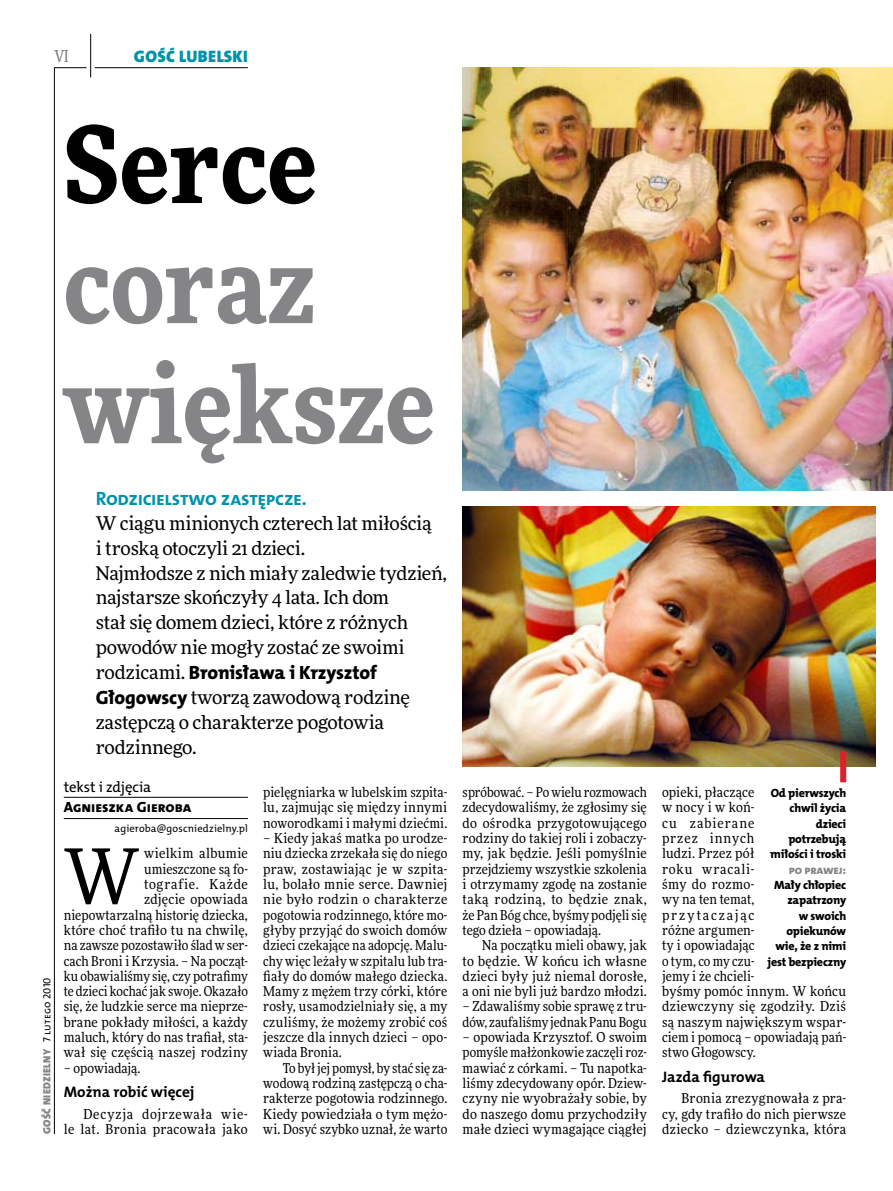
<style>
.page{position:relative;width:893px;height:1191px;background:#fff}
.page>*{position:absolute;margin:0;border:0;box-sizing:border-box;transform-origin:0 0}
.t1{font:900 106.5px/120px "Freeday Narrow";color:#858486}
.t2{font:900 106.5px "Freeday Narrow";color:#000}
.t3{font:76.95px "Freeday Narrow News";color:#000}
.t4{font:19.35px "The Mix HP8 Ex Bld";letter-spacing:-.01em;color:#000}
.t5{font:19.35px "The Mix HP7 Bld";letter-spacing:-.02em;color:#0093aa}
.t6{font:18.9px/24.9px "Freeday News";letter-spacing:-.015em;color:#000}
.t7{font:16.65px "The Mix HP9 Blk";letter-spacing:.02em;color:#0093aa}
.t8{font:500 16.5px "Freeday Narrow";color:#858486;scale:.9 1}
.t9{font:15.3px "The Mix HP7 Bld";color:#000}
.t10{font:14.85px "The Mix HP8 Ex Bld";color:#000}
.t11{font:14.85px "The Mix HP5 Plain";color:#000}
.t12{font:13.65px/15.3px "Freeday Narrow News";letter-spacing:.015em;color:#000;text-align:justify}
.t13{font:13.65px/15.3px "Freeday Narrow News";letter-spacing:.045em;color:#000;text-align:right}
.t14{font:12px/15.3px "The Mix HP8 Ex Bld";letter-spacing:-.015em;color:#000;text-align:right}
.t15{font:12px "The Mix HP8 Ex Bld";letter-spacing:-.015em;color:#858486}
.t16{font:10.5px "The Mix HP5 Plain";color:#000}
.t17{font:10.5px "The Mix HP9 Blk";letter-spacing:.025em;color:#858486}
.s1{font-family:"The Mix HP5 Plain";color:#000}
.s2{font-family:"Freeday News";font-size:18.9px}
.s3{font-family:"The Mix HP8 Ex Bld";font-size:19.35px}
</style>
<div class="page">
<hr style="left:54px;top:67px;width:1px;height:1067px;background:#000">
<hr style="left:90px;top:34px;width:1px;height:43px;background:#000">
<hr style="left:54px;top:67px;width:32px;height:1px;background:#000">
<hr style="left:95px;top:67px;width:153px;height:1px;background:#000">
<hr style="left:64px;top:797px;width:184px;height:1px;background:#000">
<hr style="left:64px;top:818px;width:184px;height:1px;background:#000">
<img style="left:463px;top:68px;width:430px;height:423px">
<img style="left:463px;top:506px;width:413px;height:260px">
<div style="left:840px;top:751px;width:6px;height:31px;background:#df1f2a"></div>
<p class="t8" style="left:54px;top:46px;width:17px">VI</p>
<p class="t7" style="left:134px;top:46px;width:115px">GOŚĆ LUBELSKI</p>
<h1 class="t2" style="left:64px;top:95px;width:255px">Serce</h1>
<p class="t17" style="left:40px;top:1134px;width:158px;rotate:-90deg">GOŚĆ NIEDZIELNY <span class="s1">7 lutego 2010</span></p>
<h1 class="t1" style="left:64px;top:221px;width:373px">coraz większe</h1>
<h3 class="t5" style="left:96px;top:486px;width:213px">Rodzicielstwo zastępcze.</h3>
<h3 class="t6" style="left:96px;top:510px;width:353px">W ciągu minionych czterech lat miłością<br>i troską otoczyli 21 dzieci.<br>Najmłodsze z nich miały zaledwie tydzień, najstarsze skończyły 4 lata. Ich dom<br>stał się domem dzieci, które z różnych powodów nie mogły zostać ze swoimi</h3>
<h3 class="t4" style="left:96px;top:660px;width:283px"><span class="s2">rodzicami.</span> Bronisława i Krzysztof</h3>
<h3 class="t6" style="left:96px;top:684px;width:316px"><span class="s3">Głogowscy</span> tworzą zawodową rodzinę zastępczą o charakterze pogotowia rodzinnego.</h3>
<p class="t11" style="left:64px;top:778px;width:89px">tekst i zdjęcia</p>
<p class="t10" style="left:64px;top:798px;width:129px">Agnieszka Gieroba</p>
<p class="t16" style="left:115px;top:821px;width:135px">agieroba@goscniedzielny.pl</p>
<p class="t12" style="left:64px;top:845px;width:186px;text-align:right">wielkim albumie<br>umieszczone są fo-<br>tografie. Każde<br>zdjęcie opowiada niepowtarzalną historię dziecka, które choć trafiło tu na chwilę, na zawsze pozostawiło ślad w ser&shy;cach Broni i Krzysia. – Na począt&shy;ku obawialiśmy się, czy potrafimy te dzieci kochać jak swoje. Okazało się, że ludzkie serce ma nieprze&shy;brane pokłady miłości, a każdy maluch, który do nas trafiał, sta&shy;wał się częścią naszej rodziny</p>
<p class="t12" style="left:64px;top:1060px;width:78px">– opowiadają.</p>
<p class="t9" style="left:64px;top:1081px;width:133px">Można robić więcej</p>
<p class="t13" style="left:64px;top:1106px;width:186px">Decyzja dojrzewała wie-<br>le lat. Bronia pracowała jako</p>
<h2 class="t3" style="left:64px;top:829px;width:77px">W</h2>
<p class="t12" style="left:263px;top:784px;width:186px">pielęgniarka w lubelskim szpita&shy;lu, zajmując się między innymi noworodkami i małymi dziećmi.</p>
<p class="t12" style="left:263px;top:830px;width:186px">– Kiedy jakaś matka po urodze&shy;niu dziecka zrzekała się do niego praw, zostawiając je w szpita&shy;lu, bolało mnie serce. Dawniej nie było rodzin o charakterze pogotowia rodzinnego, które mo&shy;głyby przyjąć do swoich domów dzieci czekające na adopcję. Malu&shy;chy więc leżały w szpitalu lub tra&shy;fiały do domów małego dziecka.<br>Mamy z mężem trzy córki, które rosły, usamodzielniały się, a my czuliśmy, że możemy zrobić coś jeszcze dla innych dzieci – opo&shy;wiada Bronia.</p>
<p class="t12" style="left:263px;top:1060px;width:186px;text-indent:20px">To był jej pomysł, by stać się za&shy;wodową rodziną zastępczą o cha&shy;rakterze pogotowia rodzinnego.<br>Kiedy powiedziała o tym mężo&shy;wi. Dosyć szybko uznał, że warto</p>
<p class="t12" style="left:463px;top:784px;width:186px">spróbować. – Po wielu rozmowach zdecydowaliśmy, że zgłosimy się do ośrodka przygotowującego rodziny do takiej roli i zobaczy&shy;my, jak będzie. Jeśli pomyślnie przejdziemy wszystkie szkolenia i otrzymamy zgodę na zostanie taką rodziną, to będzie znak, że Pan Bóg chce, byśmy podjęli się tego dzieła – opowiadają.</p>
<p class="t12" style="left:463px;top:937px;width:186px;text-indent:20px">Na początku mieli obawy, jak to będzie. W końcu ich własne dzieci były już niemal dorosłe, a oni nie byli już bardzo młodzi.</p>
<p class="t12" style="left:463px;top:998px;width:186px">– Zdawaliśmy sobie sprawę z tru&shy;dów, zaufaliśmy jednak Panu Bogu</p>
<p class="t12" style="left:463px;top:1029px;width:186px">– opowiada Krzysztof. O swoim pomyśle małżonkowie zaczęli roz&shy;mawiać z córkami. – Tu napotka&shy;liśmy zdecydowany opór. Dziew&shy;czyny nie wyobrażały sobie, by do naszego domu przychodziły małe dzieci wymagające ciągłej</p>
<p class="t12" style="left:662px;top:784px;width:186px;text-align:left">opieki, płaczące<br>w nocy i w koń-<br>cu zabierane<br>przez innych<br>ludzi. Przez pół<br>roku wracali-<br>śmy do rozmo-<br>wy na ten temat, przytaczając<br>różne argumen-<br>ty i opowiadając<br>o tym, co my czu-<br>jemy i że chcieli-<br>byśmy pomóc innym. W końcu dziewczyny się zgodziły. Dziś są naszym największym wspar&shy;ciem i pomocą – opowiadają pań&shy;stwo Głogowscy.</p>
<p class="t9" style="left:662px;top:1066px;width:104px">Jazda figurowa</p>
<p class="t12" style="left:662px;top:1090px;width:186px;text-indent:20px">Bronia zrezygnowała z pra&shy;cy, gdy trafiło do nich pierwsze dziecko – dziewczynka, która</p>
<p class="t14" style="left:770px;top:785px;width:77px">Od pierwszych chwil życia dzieci potrzebują miłości i troski</p>
<p class="t15" style="left:789px;top:862px;width:59px">po prawej:</p>
<p class="t14" style="left:768px;top:877px;width:80px">Mały chłopiec zapatrzony<br>w swoich opiekunów wie, że z nimi jest bezpieczny</p>
</div>
